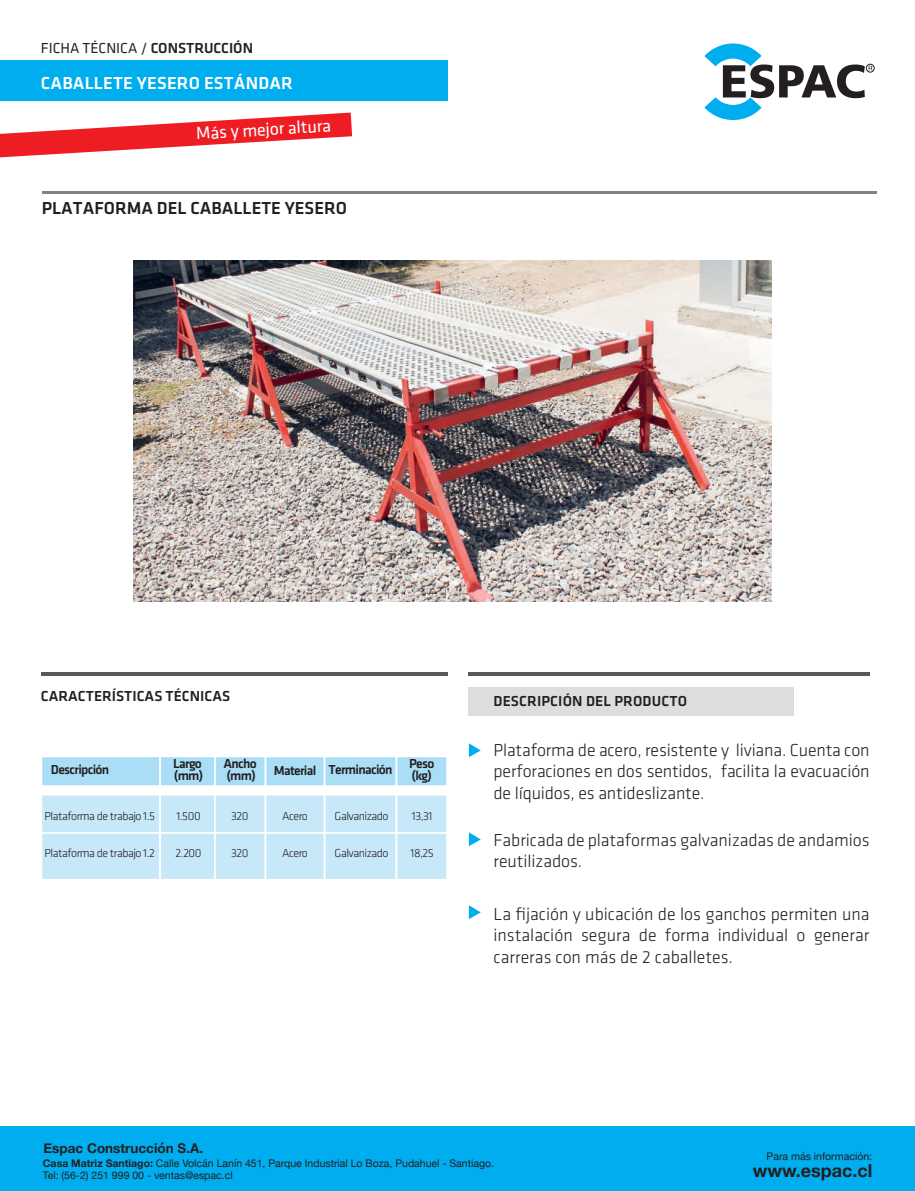
<style>
.page{position:relative;width:915px;height:1191px;background:#fff}
.page>*{position:absolute;margin:0;border:0;box-sizing:border-box;transform-origin:0 0}
.t1{font:300 18px/21.6px "Klavika";letter-spacing:-.005em;color:#231f20;text-align:justify}
.t2{font:500 18px "Klavika";color:#231f20}
.t3{font:500 18px "Klavika";letter-spacing:.01em;color:#fff}
.t4{font:18px "Klavika";color:#fff}
.t5{font:700 18px "Helvetica Neue";color:#231f20}
.t6{font:15px "Klavika";color:#231f20}
.t7{font:500 15px "Klavika";color:#231f20}
.t8{font:500 15px "Klavika";letter-spacing:.01em;color:#231f20}
.t9{font:500 13.5px/12px "Klavika";letter-spacing:-.05em;color:#231f20}
.t10{font:700 13.5px "Helvetica Neue";color:#231f20}
.t11{font:300 12px "Klavika";letter-spacing:-.04em;color:#231f20}
.t12{font:10.5px/12px "Helvetica Neue";color:#231f20}
.s1{font-weight:500}
.s2{font-weight:700}
</style>
<div class="page">
<div style="left:0;top:1126px;width:914px;height:65px;background:#00aeef"></div>
<div style="left:865px;top:64px;width:9px;height:9px;border:1px solid #231f20;border-radius:50%"></div>
<svg style="left:704px;top:43px;width:168px;height:77px"></svg>
<img style="left:133px;top:261px;width:638px;height:340px">
<div style="left:0;top:61px;width:447px;height:40px;background:#00aeef"></div>
<svg style="left:0;top:113px;width:352px;height:45px"></svg>
<hr style="left:41px;top:672px;width:406px;height:3px;background:#57585a">
<hr style="left:468px;top:672px;width:401px;height:3px;background:#57585a">
<div style="left:468px;top:687px;width:325px;height:28px;background:#dcdddf"></div>
<svg style="left:468px;top:743px;width:12px;height:14px"></svg>
<svg style="left:468px;top:832px;width:12px;height:14px"></svg>
<svg style="left:468px;top:905px;width:12px;height:14px"></svg>
<hr style="left:42px;top:191px;width:833px;height:3px;background:#808285">
<div style="left:41px;top:755px;width:120px;height:32px;background:#aadef7;border:2px solid #fff"></div>
<div style="left:159px;top:755px;width:57px;height:32px;background:#aadef7;border:2px solid #fff"></div>
<div style="left:214px;top:755px;width:52px;height:32px;background:#aadef7;border:2px solid #fff"></div>
<div style="left:264px;top:755px;width:61px;height:32px;background:#aadef7;border:2px solid #fff"></div>
<div style="left:323px;top:755px;width:74px;height:32px;background:#aadef7;border:2px solid #fff"></div>
<div style="left:395px;top:755px;width:53px;height:32px;background:#aadef7;border:2px solid #fff"></div>
<div style="left:41px;top:794px;width:120px;height:39px;background:#c6e8f9;border:2px solid #fff"></div>
<div style="left:159px;top:794px;width:57px;height:39px;background:#c6e8f9;border:2px solid #fff"></div>
<div style="left:214px;top:794px;width:52px;height:39px;background:#c6e8f9;border:2px solid #fff"></div>
<div style="left:264px;top:794px;width:61px;height:39px;background:#c6e8f9;border:2px solid #fff"></div>
<div style="left:323px;top:794px;width:74px;height:39px;background:#c6e8f9;border:2px solid #fff"></div>
<div style="left:395px;top:794px;width:53px;height:39px;background:#c6e8f9;border:2px solid #fff"></div>
<div style="left:41px;top:832px;width:120px;height:48px;background:#c6e8f9;border:2px solid #fff"></div>
<div style="left:159px;top:832px;width:57px;height:48px;background:#c6e8f9;border:2px solid #fff"></div>
<div style="left:214px;top:832px;width:52px;height:48px;background:#c6e8f9;border:2px solid #fff"></div>
<div style="left:264px;top:832px;width:61px;height:48px;background:#c6e8f9;border:2px solid #fff"></div>
<div style="left:323px;top:832px;width:74px;height:48px;background:#c6e8f9;border:2px solid #fff"></div>
<div style="left:395px;top:832px;width:53px;height:48px;background:#c6e8f9;border:2px solid #fff"></div>
<p class="t6" style="left:41px;top:40px;width:213px">FICHA TÉCNICA / <span class="s1">CONSTRUCCIÓN</span></p>
<p class="t3" style="left:41px;top:73px;width:253px">CABALLETE YESERO ESTÁNDAR</p>
<p class="t4" style="left:195px;top:124px;width:137px;rotate:-4deg">Más y mejor altura</p>
<p class="t2" style="left:42px;top:198px;width:306px">PLATAFORMA DEL CABALLETE YESERO</p>
<p class="t7" style="left:41px;top:688px;width:191px">CARACTERÍSTICAS TÉCNICAS</p>
<p class="t8" style="left:493px;top:693px;width:195px">DESCRIPCIÓN DEL PRODUCTO</p>
<p class="t1" style="left:493px;top:739px;width:377px">Plataforma de acero, resistente y liviana. Cuenta con perforaciones en dos sentidos, facilita la evacuación de líquidos, es antideslizante.</p>
<p class="t1" style="left:493px;top:829px;width:377px">Fabricada de plataformas galvanizadas de andamios reutilizados.</p>
<p class="t1" style="left:493px;top:903px;width:377px">La fijación y ubicación de los ganchos permiten una instalación segura de forma individual o generar carreras con más de 2 caballetes.</p>
<p class="t9" style="left:51px;top:764px;width:60px">Descripción</p>
<p class="t9" style="left:173px;top:758px;width:32px">Largo (mm)</p>
<p class="t9" style="left:223px;top:758px;width:35px">Ancho (mm)</p>
<p class="t9" style="left:274px;top:764px;width:44px">Material</p>
<p class="t9" style="left:409px;top:758px;width:27px">Peso (kg)</p>
<p class="t9" style="left:328px;top:764px;width:65px">Terminación</p>
<p class="t11" style="left:45px;top:809px;width:112px">Plataforma de trabajo 1.5</p>
<p class="t11" style="left:176px;top:809px;width:26px">1.500</p>
<p class="t11" style="left:231px;top:809px;width:19px">320</p>
<p class="t11" style="left:282px;top:809px;width:27px">Acero</p>
<p class="t11" style="left:334px;top:809px;width:55px">Galvanizado</p>
<p class="t11" style="left:412px;top:809px;width:22px">13,31</p>
<p class="t11" style="left:45px;top:846px;width:112px">Plataforma de trabajo 1.2</p>
<p class="t11" style="left:175px;top:846px;width:27px">2.200</p>
<p class="t11" style="left:231px;top:846px;width:19px">320</p>
<p class="t11" style="left:282px;top:846px;width:27px">Acero</p>
<p class="t11" style="left:334px;top:846px;width:55px">Galvanizado</p>
<p class="t11" style="left:410px;top:846px;width:25px">18,25</p>
<p class="t10" style="left:43px;top:1137px;width:161px">Espac Construcción S.A.</p>
<p class="t12" style="left:43px;top:1157px;width:452px"><span class="s2">Casa Matriz Santiago:</span> Calle Volcán Lanín 451, Parque Industrial Lo Boza, Pudahuel - Santiago.<br>Tel: (56-2) 251 999 00 - ventas@espac.cl</p>
<p class="t5" style="left:752px;top:1156px;width:121px">www.espac.cl</p>
<p class="t12" style="left:766px;top:1150px;width:107px">Para más información:</p>
</div>
